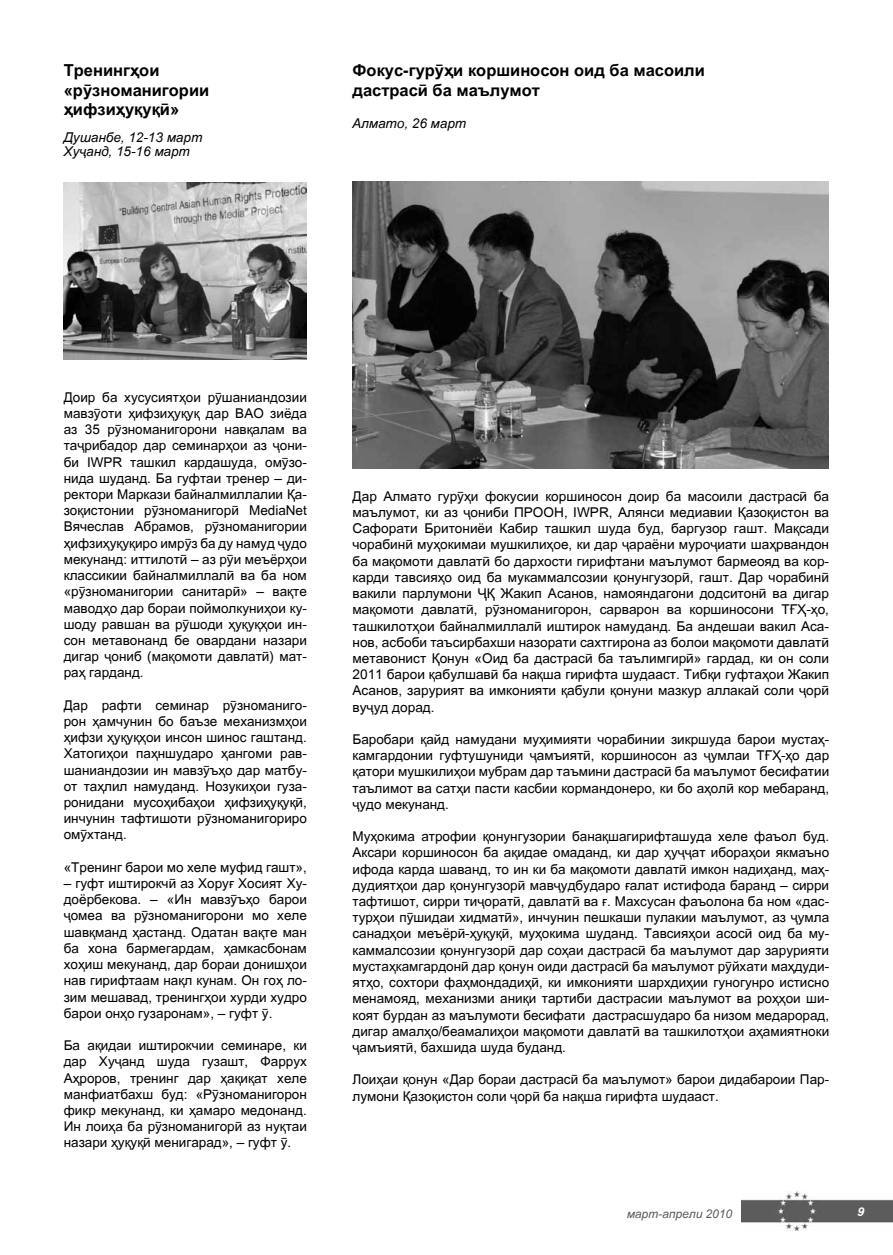
<style>
.page{position:relative;width:893px;height:1255px;background:#fff}
.page>*{position:absolute;margin:0;border:0;box-sizing:border-box;transform-origin:0 0}
.t1{font:700 16.5px/19.8px "Arial Tj";color:#000}
.t2{font:13.5px/16.2px "Arial Tj";color:#000;text-align:justify}
.t3{font:italic 13.5px/13.5px "Arial Tj";color:#000}
.t4{font:italic 12px "Arial Tj";color:#58595b}
.t5{font:italic 700 12px "Zurich BT";color:#fff}
</style>
<div class="page">
<img style="left:742px;top:1191px;width:151px;height:39px">
<img style="left:64px;top:182px;width:243px;height:177px">
<img style="left:352px;top:181px;width:477px;height:287px">
<p class="t1" style="left:64px;top:60px;width:147px">Тренингњои «рўзноманигории њифзињуќуќї»</p>
<p class="t3" style="left:64px;top:131px;width:140px">Душанбе, 12-13 март<br>Хуљанд, 15-16 март</p>
<p class="t1" style="left:352px;top:60px;width:354px">Фокус-гурўњи коршиносон оид ба масоили дастрасї ба маълумот</p>
<p class="t3" style="left:352px;top:117px;width:115px">Алмато, 26 март</p>
<p class="t2" style="left:64px;top:389px;width:245px">Доир ба хусусиятњои рўшаниандозии мавзўоти њифзињуќуќ дар ВАО зиёда аз 35 рўзноманигорони навќалам ва таљрибадор дар семинарњои аз љони&shy;би IWPR ташкил кардашуда, омўзо&shy;нида шуданд. Ба гуфтаи тренер – ди&shy;ректори Маркази байналмиллалии Ќа&shy;зоќистонии рўзноманигорї MediaNet Вячеслав Абрамов, рўзноманигории њифзињуќуќиро имрўз ба ду намуд људо мекунанд: иттилотї – аз рўи меъёрњои классикии байналмиллалї ва ба ном «рўзноманигории санитарї» – ваќте маводњо дар бораи поймолкунињои ку&shy;шоду равшан ва рўшоди њуќуќњои ин&shy;сон метавонанд бе овардани назари дигар љониб (маќомоти давлатї) мат&shy;рањ гарданд.</p>
<p class="t2" style="left:64px;top:697px;width:245px">Дар рафти семинар рўзноманиго&shy;рон њамчунин бо баъзе механизмњои њифзи њуќуќњои инсон шинос гаштанд.<br>Хатогињои пањншударо њангоми рав&shy;шаниандозии ин мавзўъњо дар матбу&shy;от тањлил намуданд. Н озукињои гуза&shy;ронидани мусоњибањои њифзињуќуќї, инчунин тафтишоти рўзноманигориро омўхтанд.</p>
<p class="t2" style="left:64px;top:859px;width:245px">«Тренинг барои мо хеле муфид гашт»,</p>
<p class="t2" style="left:64px;top:875px;width:245px">– гуфт иштирокчї аз Хоруѓ Хосият Ху&shy;доёрбекова. – «И н мавзўъњо барои љомеа ва рўзноманигорони мо хеле шавќманд њастанд. Одатан ваќте ман ба хона бармегардам, њамкасбонам хоњиш мекунанд, дар бораи донишњои нав гирифтаам наќл кунам. Он гоњ ло&shy;зим мешавад, тренингњои хурди худро барои онњо гузаронам», – гуфт ў.</p>
<p class="t2" style="left:64px;top:1037px;width:245px">Ба аќидаи иштирокчии семинаре, ки дар Хуљанд шуда гузашт, Фаррух Ањроров, тренинг дар њаќиќат хеле манфиатбахш буд: «Рўзноманигорон фикр мекунанд, ки њамаро медонанд.<br>И н лоиња ба рўзноманигорї аз нуќтаи назари њуќуќї менигарад», – гуфт ў.</p>
<p class="t2" style="left:352px;top:488px;width:478px">Дар Алмато гурўњи фокусии коршиносон доир ба масоили дастрасї ба маълумот, ки аз љониби ПРООН , IWPR, Алянси медиавии Ќазоќистон ва Сафорати Бритониёи Кабир ташкил шуда буд, баргузор гашт. Маќсади чорабинї муњокимаи мушкилињое, ки дар љараёни мурољиати шањрвандон ба маќомоти давлатї бо дархости гирифтани маълумот бармеояд ва кор&shy;карди тавсияњо оид ба мукаммалсозии ќонунгузорї, гашт. Дар чорабинї вакили парлумони ЉЌ Жакип Асанов, намояндагони додситонї ва дигар маќомоти давлатї, рўзноманигорон, сарварон ва коршиносони ТЃЊ-њо, ташкилотњои байналмиллалї иштирок намуданд. Ба андешаи вакил Аса&shy;нов, асбоби таъсирбахши назорати сахтгирона аз болои маќомоти давлатї метавонист Ќонун «Оид ба дастрасї ба таълимгирї» гардад, ки он соли 2011 барои ќабулшавї ба наќша гирифта шудааст. Тибќи гуфтањои Жакип Асанов, зарурият ва имконияти ќабули ќонуни мазкур аллакай соли љорї вуљуд дорад.</p>
<p class="t2" style="left:352px;top:731px;width:478px">Баробари ќайд намудани муњимияти чорабинии зикршуда барои мустањ&shy;камгардонии гуфтушуниди љамъиятї, коршиносон аз љумлаи ТЃЊ-њо дар ќатори мушкилињои мубрам дар таъмини дастрасї ба маълумот бесифатии таълимот ва сатњи пасти касбии кормандонеро, ки бо ањолї кор мебаранд, људо мекунанд.</p>
<p class="t2" style="left:352px;top:828px;width:478px">Муњокима атрофии ќонунгузории банаќшагирифташуда хеле фаъол буд.<br>Аксари коршиносон ба аќидае омаданд, ки дар њуљљат иборањои якмаъно ифода карда шаванд, то ин ки ба маќомоти давлатї имкон надињанд, мањ&shy;дудиятњои дар ќонунгузорї мављудбударо ѓалат истифода баранд – сирри тафтишот, сирри тиљоратї, давлатї ва ѓ. Махсусан фаъолона ба ном «дас&shy;турњои пўшидаи хидматї», инчунин пешкаши пулакии маълумот, аз љумла санадњои меъёрї-њуќуќї, муњокима шуданд. Тавсияњои асосї оид ба му&shy;каммалсозии ќонунгузорї дар соњаи дастрасї ба маълумот дар зарурияти мустањкамгардонї дар ќонун оиди дастрасї ба маълумот рўйхати мањдуди&shy;ятњо, сохтори фањмондадињї, ки имконияти шархдињии гуногунро истисно менамояд, механизми аниќи тартиби дастрасии маълумот ва роњњои ши&shy;коят бурдан аз маълумоти бесифати дастрасшударо ба низом медарорад, дигар амалњо/беамалињои маќомоти давлатї ва ташкилотњои ањамиятноки љамъиятї, бахшида шуда буданд.</p>
<p class="t2" style="left:352px;top:1071px;width:478px">Лоињаи ќонун «Дар бораи дастрасї ба маълумот» барои дидабароии Пар&shy;лумони Ќазоќистон соли љорї ба наќша гирифта шудааст.</p>
<p class="t4" style="left:627px;top:1206px;width:107px">март-апрели 2010</p>
<p class="t5" style="left:858px;top:1202px;width:8px">9</p>
</div>
